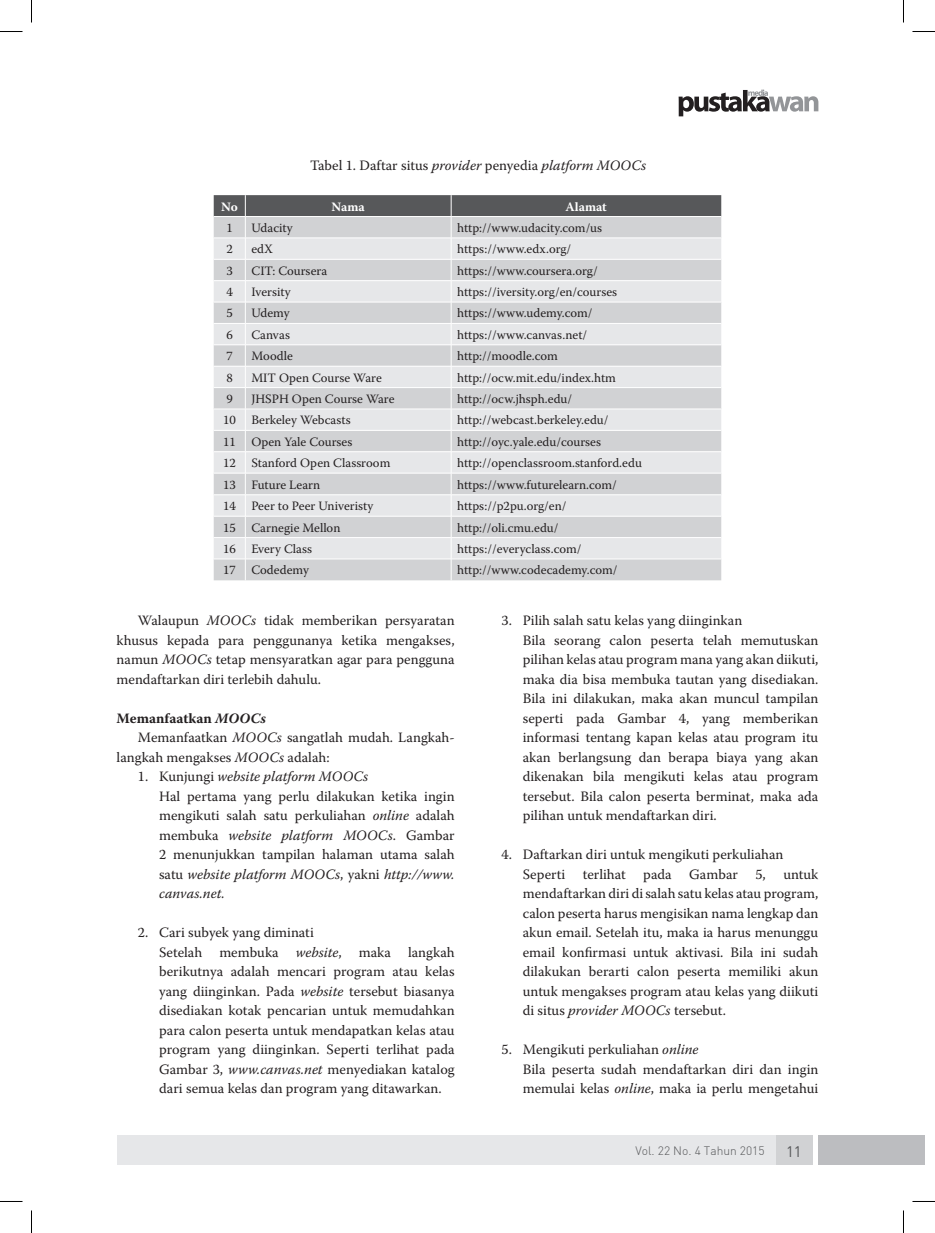
<style>
.page{position:relative;width:935px;height:1233px;background:#fff}
.page>*{position:absolute;margin:0;border:0;box-sizing:border-box;transform-origin:0 0}
.t1{font:15px "DIN";color:#57585a}
.List_Paragraph{font:14.25px/19.5px "Warnock Pro";color:#231f20;text-align:justify}
.List_Paragraph-2{font:italic 14.25px "Warnock Pro";color:#231f20}
.t2{font:700 14.25px "Warnock Pro";color:#231f20}
.t3{font:12.75px "Warnock Pro";color:#231f20}
.t4{font:700 12.75px "Warnock Pro";color:#fff}
.t5{font:300 12px "DIN";color:#57585a}
.s1{font-style:italic}
.s2{font-style:normal}
</style>
<div class="page">
<div style="left:117px;top:1135px;width:695px;height:30px;background:#e6e7e9"></div>
<div style="left:776px;top:1135px;width:36px;height:30px;background:#d1d2d4"></div>
<div style="left:818px;top:1135px;width:106px;height:30px;background:#bcbdc0"></div>
<svg style="left:678px;top:90px;width:140px;height:26px"></svg>
<svg style="left:214px;top:195px;width:507px;height:385px;background:#d5d6d8"></svg>
<svg style="left:0;top:31px;width:22px;height:1px"></svg>
<svg style="left:912px;top:31px;width:23px;height:1px"></svg>
<svg style="left:0;top:1201px;width:22px;height:1px"></svg>
<svg style="left:912px;top:1201px;width:23px;height:1px"></svg>
<svg style="left:31px;top:0;width:1px;height:23px"></svg>
<svg style="left:31px;top:1210px;width:1px;height:22px"></svg>
<svg style="left:903px;top:0;width:1px;height:23px"></svg>
<svg style="left:903px;top:1210px;width:1px;height:22px"></svg>
<p class="List_Paragraph" style="left:310px;top:155px;width:338px">Tabel 1. Daftar situs <span class="s1">provider</span> penyedia <span class="s1">platform MOOCs</span></p>
<p class="t4" style="left:221px;top:199px;width:18px">No</p>
<p class="t4" style="left:331px;top:199px;width:35px">Nama</p>
<p class="t4" style="left:565px;top:199px;width:43px">Alamat</p>
<p class="t3" style="left:226px;top:220px;width:8px">1</p>
<p class="t3" style="left:251px;top:220px;width:43px">Udacity</p>
<p class="t3" style="left:457px;top:220px;width:147px">http://www.udacity.com/us</p>
<p class="t3" style="left:226px;top:241px;width:8px">2</p>
<p class="t3" style="left:251px;top:241px;width:23px">edX</p>
<p class="t3" style="left:457px;top:241px;width:116px">https://www.edx.org/</p>
<p class="t3" style="left:226px;top:263px;width:8px">3</p>
<p class="t3" style="left:251px;top:263px;width:77px">CIT: Coursera</p>
<p class="t3" style="left:457px;top:263px;width:142px">https://www.coursera.org/</p>
<p class="t3" style="left:226px;top:284px;width:8px">4</p>
<p class="t3" style="left:251px;top:284px;width:41px">Iversity</p>
<p class="t3" style="left:457px;top:284px;width:162px">https://iversity.org/en/courses</p>
<p class="t3" style="left:226px;top:305px;width:8px">5</p>
<p class="t3" style="left:251px;top:305px;width:40px">Udemy</p>
<p class="t3" style="left:457px;top:305px;width:137px">https://www.udemy.com/</p>
<p class="t3" style="left:226px;top:327px;width:8px">6</p>
<p class="t3" style="left:251px;top:327px;width:40px">Canvas</p>
<p class="t3" style="left:457px;top:327px;width:132px">https://www.canvas.net/</p>
<p class="t3" style="left:226px;top:348px;width:8px">7</p>
<p class="t3" style="left:251px;top:348px;width:43px">Moodle</p>
<p class="t3" style="left:457px;top:348px;width:102px">http://moodle.com</p>
<p class="t3" style="left:226px;top:370px;width:8px">8</p>
<p class="t3" style="left:251px;top:370px;width:132px">MIT Open Course Ware</p>
<p class="t3" style="left:457px;top:370px;width:160px">http://ocw.mit.edu/index.htm</p>
<p class="t3" style="left:226px;top:391px;width:8px">9</p>
<p class="t3" style="left:251px;top:391px;width:145px">JHSPH Open Course Ware</p>
<p class="t3" style="left:457px;top:391px;width:116px">http://ocw.jhsph.edu/</p>
<p class="t3" style="left:223px;top:412px;width:14px">10</p>
<p class="t3" style="left:251px;top:412px;width:101px">Berkeley Webcasts</p>
<p class="t3" style="left:457px;top:412px;width:153px">http://webcast.berkeley.edu/</p>
<p class="t3" style="left:223px;top:434px;width:14px">11</p>
<p class="t3" style="left:251px;top:434px;width:103px">Open Yale Courses</p>
<p class="t3" style="left:457px;top:434px;width:145px">http://oyc.yale.edu/courses</p>
<p class="t3" style="left:223px;top:455px;width:14px">12</p>
<p class="t3" style="left:251px;top:455px;width:141px">Stanford Open Classroom</p>
<p class="t3" style="left:457px;top:455px;width:186px">http://openclassroom.stanford.edu</p>
<p class="t3" style="left:223px;top:476px;width:14px">13</p>
<p class="t3" style="left:251px;top:476px;width:71px">Future Learn</p>
<p class="t3" style="left:457px;top:476px;width:161px">https://www.futurelearn.com/</p>
<p class="t3" style="left:223px;top:498px;width:14px">14</p>
<p class="t3" style="left:251px;top:498px;width:124px">Peer to Peer Univeristy</p>
<p class="t3" style="left:457px;top:498px;width:111px">https://p2pu.org/en/</p>
<p class="t3" style="left:223px;top:519px;width:14px">15</p>
<p class="t3" style="left:251px;top:519px;width:91px">Carnegie Mellon</p>
<p class="t3" style="left:457px;top:519px;width:103px">http://oli.cmu.edu/</p>
<p class="t3" style="left:223px;top:541px;width:14px">16</p>
<p class="t3" style="left:251px;top:541px;width:62px">Every Class</p>
<p class="t3" style="left:457px;top:541px;width:126px">https://everyclass.com/</p>
<p class="t3" style="left:223px;top:562px;width:14px">17</p>
<p class="t3" style="left:251px;top:562px;width:59px">Codedemy</p>
<p class="t3" style="left:457px;top:562px;width:162px">http://www.codecademy.com/</p>
<p class="List_Paragraph" style="left:117px;top:610px;width:340px;text-indent:21px">Walaupun <span class="s1">MOOCs</span> tidak memberikan persyaratan khusus kepada para penggunanya ketika mengakses, namun <span class="s1">MOOCs</span> tetap mensyaratkan agar para pengguna mendaftarkan diri terlebih dahulu.</p>
<p class="t2" style="left:117px;top:709px;width:151px">Memanfaatkan <span class="s1">MOOCs</span></p>
<p class="List_Paragraph" style="left:117px;top:727px;width:340px;text-indent:21px">Memanfaatkan <span class="s1">MOOCs</span> sangatlah mudah. Langkah&shy;langkah mengakses <span class="s1">MOOCs</span> adalah:</p>
<p class="List_Paragraph-2" style="left:138px;top:768px;width:232px"><span class="s2">1. Kunjungi</span> website platform MOOCs</p>
<p class="List_Paragraph" style="left:159px;top:786px;width:297px">Hal pertama yang perlu dilakukan ketika ingin mengikuti salah satu perkuliahan <span class="s1">online</span> adalah membuka <span class="s1">website platform MOOCs</span>. Gambar 2 menunjukkan tampilan halaman utama salah satu <span class="s1">website platform MOOCs</span>, yakni <span class="s1">http://www. canvas.net.</span></p>
<p class="List_Paragraph" style="left:138px;top:922px;width:177px">2. Cari subyek yang diminati</p>
<p class="List_Paragraph" style="left:159px;top:942px;width:297px">Setelah membuka <span class="s1">website</span>, maka langkah berikutnya adalah mencari program atau kelas yang diinginkan. Pada <span class="s1">website</span> tersebut biasanya disediakan kotak pencarian untuk memudahkan para calon peserta untuk mendapatkan kelas atau program yang diinginkan. Seperti terlihat pada Gambar 3, <span class="s1">www.canvas.net</span> menyediakan katalog dari semua kelas dan program yang ditawarkan.</p>
<p class="List_Paragraph" style="left:501px;top:610px;width:242px">3. Pilih salah satu kelas yang diinginkan</p>
<p class="List_Paragraph" style="left:523px;top:630px;width:297px">Bila seorang calon peserta telah memutuskan pilihan kelas atau program mana yang akan diikuti, maka dia bisa membuka tautan yang disediakan.<br>Bila ini dilakukan, maka akan muncul tampilan seperti pada Gambar 4, yang memberikan informasi tentang kapan kelas atau program itu akan berlangsung dan berapa biaya yang akan dikenakan bila mengikuti kelas atau program tersebut. Bila calon peserta berminat, maka ada pilihan untuk mendaftarkan diri.</p>
<p class="List_Paragraph" style="left:501px;top:844px;width:283px">4. Daftarkan diri untuk mengikuti perkuliahan</p>
<p class="List_Paragraph" style="left:523px;top:864px;width:297px">Seperti terlihat pada Gambar 5, untuk mendaftarkan diri di salah satu kelas atau program, calon peserta harus mengisikan nama lengkap dan akun email. Setelah itu, maka ia harus menunggu email konfirmasi untuk aktivasi. Bila ini sudah dilakukan berarti calon peserta memiliki akun untuk mengakses program atau kelas yang diikuti di situs <span class="s1">provider MOOCs</span> tersebut.</p>
<p class="List_Paragraph" style="left:501px;top:1039px;width:199px">5. Mengikuti perkuliahan <span class="s1">online</span></p>
<p class="List_Paragraph" style="left:523px;top:1059px;width:297px">Bila peserta sudah mendaftarkan diri dan ingin memulai kelas <span class="s1">online</span>, maka ia perlu mengetahui</p>
<p class="t5" style="left:635px;top:1142px;width:131px">Vol. 22 No. 4 Tahun 2015</p>
<p class="t1" style="left:786px;top:1141px;width:17px">11</p>
</div>
